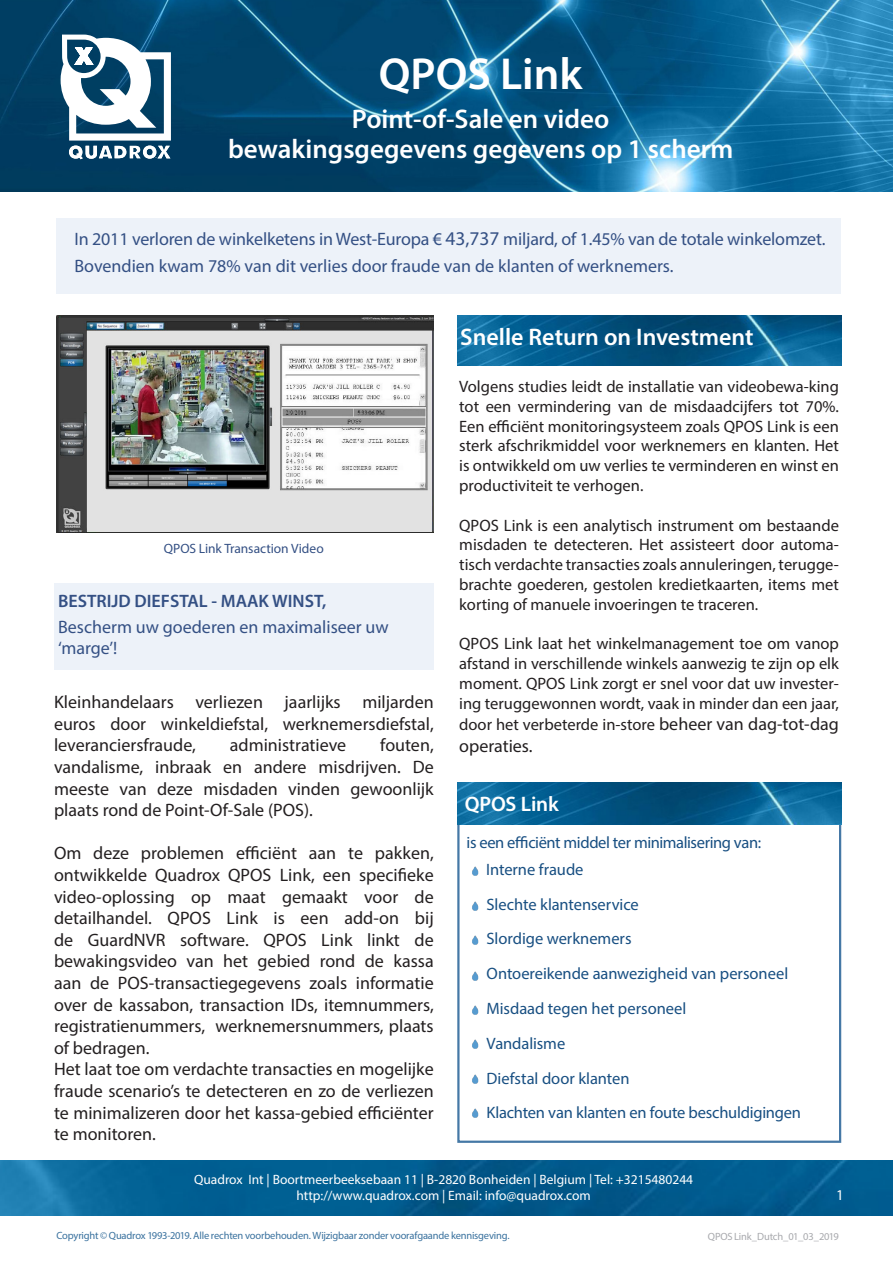
<style>
.page{position:relative;width:893px;height:1263px;background:#fff}
.page>*{position:absolute;margin:0;border:0;box-sizing:border-box;transform-origin:0 0}
.Huge_Header{font:600 45px "Myriad Pro";color:#fff}
.Top_Header{font:600 27px "Myriad Pro";color:#fff}
.t1{font:600 24px "Myriad Pro";color:#fff}
.Blue_Square_Heading{font:600 21px "Myriad Pro";letter-spacing:-.01em;color:#fff}
.t2{font:18px/21.6px "Myriad Pro";color:#231f20;text-align:justify}
.t3{font:18px/27px "Myriad Pro";color:#345084}
.t4{font:600 18px "Myriad Pro";color:#345084}
.t5{font:16.5px/19.8px "Myriad Pro";color:#231f20;text-align:justify}
.Blue_Square{font:16.5px "Myriad Pro";letter-spacing:-.005em;color:#184f82}
.Blue_Square_Subheade{font:16.5px "Myriad Pro";letter-spacing:-.025em;color:#184f82}
.Page_number{font:15px "Myriad Pro";color:#fff}
.t6{font:13.5px/16.2px "Myriad Pro";color:#fff;text-align:center}
.Describes{font:13.5px "Myriad Pro";letter-spacing:-.005em;color:#345084}
.t7{font:10.5px "Myriad Pro";letter-spacing:-.015em;color:#39719e}
.t8{font:10.5px "Myriad Pro";letter-spacing:-.02em;color:#a8a9ad}
.s1{font-size:19.5px}
.s2{font-size:18px}
</style>
<div class="page">
<img style="left:0;top:1161px;width:893px;height:54px">
<div style="left:54px;top:584px;width:380px;height:86px;background:#edf2f9"></div>
<img style="left:457px;top:315px;width:384px;height:51px">
<div style="left:56px;top:218px;width:785px;height:76px;background:#edf2f9"></div>
<img style="left:0;top:0;width:893px;height:191px">
<svg style="left:61px;top:35px;width:110px;height:124px"></svg>
<img style="left:472px;top:1108px;width:7px;height:10px">
<img style="left:457px;top:782px;width:384px;height:43px">
<img style="left:57px;top:315px;width:377px;height:218px">
<img style="left:472px;top:866px;width:7px;height:10px">
<img style="left:472px;top:901px;width:7px;height:10px">
<img style="left:472px;top:935px;width:7px;height:10px">
<img style="left:472px;top:971px;width:7px;height:10px">
<img style="left:472px;top:1005px;width:7px;height:10px">
<img style="left:472px;top:1039px;width:7px;height:10px">
<img style="left:472px;top:1074px;width:7px;height:10px">
<p class="Huge_Header" style="left:379px;top:45px;width:205px">QPOS Link</p>
<p class="Top_Header" style="left:352px;top:101px;width:259px">Point-of-Sale en video</p>
<p class="Top_Header" style="left:228px;top:131px;width:507px">bewakingsgegevens gegevens op 1 scherm</p>
<p class="t3" style="left:74px;top:225px;width:753px">In 2011 verloren de winkelketens in West-Europa € <span class="s1">43,737</span> miljard, of 1.45% van de totale winkelomzet.<br>Bovendien kwam 78% van dit verlies door fraude van de klanten of werknemers.</p>
<p class="Describes" style="left:164px;top:540px;width:161px">QPOS Link Transaction Video</p>
<p class="t4" style="left:58px;top:589px;width:270px">BESTRIJD DIEFSTAL - MAAK WINST,</p>
<p class="t3" style="left:58px;top:616px;width:332px;line-height:21px">Bescherm uw goederen en maximaliseer uw ‘marge’!</p>
<p class="t2" style="left:54px;top:691px;width:381px">Kleinhandelaars verliezen jaarlijks miljarden euros door winkeldiefstal, werknemersdiefstal, leveranciersfraude,</p>
<p class="t2" style="left:54px;top:734px;width:381px;text-indent:326px">fouten, vandalisme, inbraak en andere misdrijven. De meeste van deze misdaden vinden gewoonlijk plaats rond de Point-Of-Sale (POS).</p>
<p class="t2" style="left:54px;top:842px;width:381px">Om deze problemen efficiënt aan te pakken, ontwikkelde Quadrox QPOS Link, een specifieke video-oplossing op maat gemaakt voor de detailhandel. QPOS Link is een add-on bij de GuardNVR software. QPOS Link linkt de bewakingsvideo van het gebied rond de kassa aan de POS-transactiegegevens zoals informatie over de kassabon, transaction IDs, itemnummers, registratienummers, werknemersnummers, plaats of bedragen.</p>
<p class="t2" style="left:54px;top:1058px;width:381px">Het laat toe om verdachte transacties en mogelijke fraude scenario’s te detecteren en zo de verliezen te minimalizeren door het kassa-gebied efficiënter te monitoren.</p>
<p class="t2" style="left:230px;top:734px;width:118px">administratieve</p>
<p class="t1" style="left:460px;top:322px;width:295px">Snelle Return on Investment</p>
<p class="t5" style="left:459px;top:376px;width:381px">Volgens studies leidt de installatie van videobewa-king tot een vermindering van de misdaadcijfers tot 70%.<br>Een efficiënt monitoringsysteem zoals QPOS Link is een sterk afschrikmiddel voor werknemers en klanten. Het is ontwikkeld om uw verlies te verminderen en winst en productiviteit te verhogen.</p>
<p class="t5" style="left:459px;top:515px;width:381px">QPOS Link is een analytisch instrument om bestaande misdaden te detecteren. Het assisteert door automa&shy;tisch verdachte transacties zoals annuleringen, terugge&shy;brachte goederen, gestolen kredietkaarten, items met korting of manuele invoeringen te traceren.</p>
<p class="t5" style="left:459px;top:634px;width:381px">QPOS Link laat het winkelmanagement toe om vanop afstand in verschillende winkels aanwezig te zijn op elk moment. QPOS Link zorgt er snel voor dat uw invester&shy;ing teruggewonnen wordt, vaak in minder dan een jaar,</p>
<p class="t5" style="left:459px;top:715px;width:381px">door het verbeterde in-store <span class="s2">beheer van dag-tot-dag</span></p>
<p class="t2" style="left:459px;top:735px;width:75px">operaties.</p>
<p class="Blue_Square_Heading" style="left:465px;top:790px;width:95px">QPOS Link</p>
<p class="Blue_Square_Subheade" style="left:467px;top:832px;width:296px">is een efficiënt middel ter minimalisering van:</p>
<p class="Blue_Square" style="left:486px;top:859px;width:99px">Interne fraude</p>
<p class="Blue_Square" style="left:487px;top:894px;width:154px">Slechte klantenservice</p>
<p class="Blue_Square" style="left:487px;top:929px;width:146px">Slordige werknemers</p>
<p class="Blue_Square" style="left:487px;top:963px;width:303px">Ontoereikende aanwezigheid van personeel</p>
<p class="Blue_Square" style="left:487px;top:998px;width:201px">Misdaad tegen het personeel</p>
<p class="Blue_Square" style="left:487px;top:1033px;width:80px">Vandalisme</p>
<p class="Blue_Square" style="left:487px;top:1068px;width:144px">Diefstal door klanten</p>
<p class="Blue_Square" style="left:487px;top:1102px;width:316px">Klachten van klanten en foute beschuldigingen</p>
<p class="t6" style="left:194px;top:1171px;width:501px">Quadrox Int | Boortmeerbeeksebaan 11 | B-2820 Bonheiden | Belgium | Tel: +3215480244 http://www.quadrox.com | Email: info@quadrox.com</p>
<p class="Page_number" style="left:836px;top:1185px;width:9px">1</p>
<p class="t7" style="left:56px;top:1229px;width:455px">Copyright © Quadrox 1993-2019. Alle rechten voorbehouden. Wijzigbaar zonder voorafgaande kennisgeving.</p>
<p class="t8" style="left:708px;top:1229px;width:133px">QPOS Link_Dutch_01_03_2019</p>
</div>
